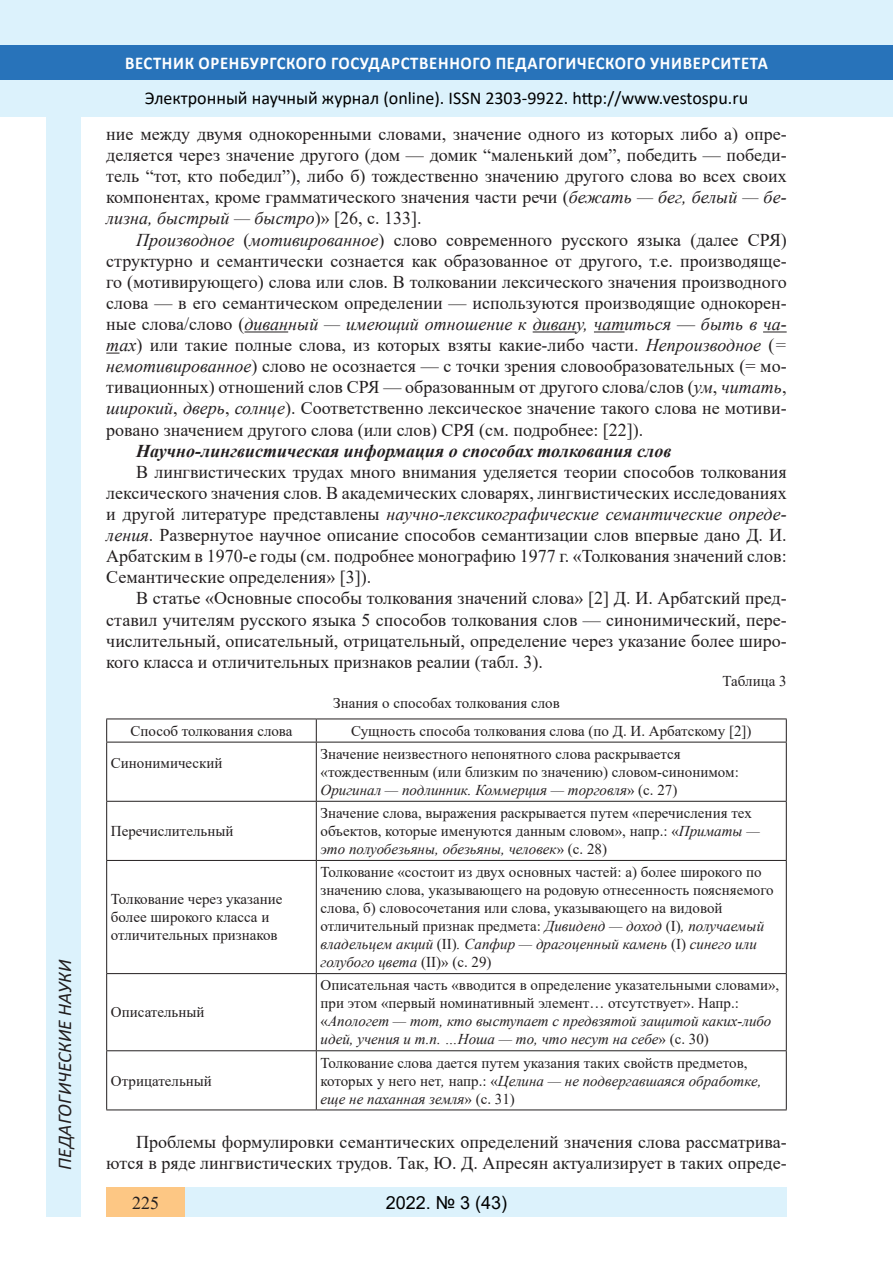
<style>
.page{position:relative;width:893px;height:1263px;background:#fff}
.page>*{position:absolute;margin:0;border:0;box-sizing:border-box;transform-origin:0 0}
.t1{font:italic 19.5px "Calibri";color:#231f20}
.Стиль2{font:18px/21.1px "Times New Roman";color:#231f20;text-align:justify}
.t2{font:18px "Calibri";color:#000}
.t3{font:700 18px "Calibri";letter-spacing:.04em;color:#fff;scale:.93 1}
.Стиль2-2{font:italic 700 18px "Times New Roman";color:#231f20}
.t4{font:18px "Arial";color:#000}
.t5{font:700 18px "Book Antiqua";color:#000}
.таблица{font:15px/18px "Times New Roman";color:#231f20}
.s1{font-style:italic}
</style>
<div class="page">
<div style="left:0;top:0;width:893px;height:116px;background:#dcf2fc"></div>
<div style="left:0;top:45px;width:893px;height:34px;background:#2873ba"></div>
<div style="left:47px;top:116px;width:34px;height:1101px;background:#dcf2fc"></div>
<div style="left:106px;top:1188px;width:681px;height:29px;background:#dcf2fc"></div>
<div style="left:106px;top:1188px;width:79px;height:29px;background:#fdc784"></div>
<hr style="left:244px;top:332px;width:44px;height:1px;background:#231f20">
<hr style="left:533px;top:332px;width:43px;height:1px;background:#231f20">
<hr style="left:594px;top:332px;width:30px;height:1px;background:#231f20">
<svg style="left:763px;top:332px;width:24px;height:1px"></svg>
<svg style="left:106px;top:353px;width:14px;height:1px"></svg>
<hr style="left:106px;top:742px;width:210px;height:1px;background:#231f20">
<hr style="left:316px;top:742px;width:471px;height:1px;background:#231f20">
<hr style="left:106px;top:801px;width:210px;height:1px;background:#231f20">
<hr style="left:316px;top:801px;width:471px;height:1px;background:#231f20">
<hr style="left:106px;top:860px;width:210px;height:1px;background:#231f20">
<hr style="left:316px;top:860px;width:471px;height:1px;background:#231f20">
<hr style="left:106px;top:973px;width:210px;height:1px;background:#231f20">
<hr style="left:316px;top:973px;width:471px;height:1px;background:#231f20">
<hr style="left:106px;top:1050px;width:210px;height:1px;background:#231f20">
<hr style="left:316px;top:1050px;width:471px;height:1px;background:#231f20">
<svg style="left:316px;top:719px;width:1px;height:23px"></svg>
<hr style="left:316px;top:742px;width:1px;height:59px;background:#231f20">
<hr style="left:316px;top:802px;width:1px;height:58px;background:#231f20">
<hr style="left:316px;top:861px;width:1px;height:112px;background:#231f20">
<hr style="left:316px;top:974px;width:1px;height:76px;background:#231f20">
<hr style="left:316px;top:1051px;width:1px;height:58px;background:#231f20">
<hr style="left:106px;top:718px;width:210px;height:1px;background:#231f20">
<svg style="left:106px;top:719px;width:1px;height:23px"></svg>
<hr style="left:316px;top:718px;width:471px;height:1px;background:#231f20">
<svg style="left:786px;top:719px;width:1px;height:23px"></svg>
<hr style="left:106px;top:742px;width:1px;height:59px;background:#231f20">
<hr style="left:786px;top:742px;width:1px;height:59px;background:#231f20">
<hr style="left:106px;top:802px;width:1px;height:58px;background:#231f20">
<hr style="left:786px;top:802px;width:1px;height:58px;background:#231f20">
<hr style="left:106px;top:861px;width:1px;height:112px;background:#231f20">
<hr style="left:786px;top:861px;width:1px;height:112px;background:#231f20">
<hr style="left:106px;top:974px;width:1px;height:76px;background:#231f20">
<hr style="left:786px;top:974px;width:1px;height:76px;background:#231f20">
<hr style="left:106px;top:1051px;width:1px;height:58px;background:#231f20">
<hr style="left:786px;top:1051px;width:1px;height:58px;background:#231f20">
<hr style="left:106px;top:1109px;width:210px;height:1px;background:#231f20">
<hr style="left:316px;top:1109px;width:471px;height:1px;background:#231f20">
<p class="t1" style="left:51px;top:1179px;width:279px;rotate:-90deg">03.00.00 Б ОЛОГИЧЕСКИЕ НАУКИ</p>
<p class="t1" style="left:51px;top:1170px;width:211px;rotate:-90deg">ПЕДАГОГИЧЕСКИЕ НАУКИ</p>
<p class="t3" style="left:125px;top:50px;width:693px">ВЕСТНИК ОРЕНБУРГСКОГО ГОСУДАРСТВЕННОГО ПЕДАГОГИЧЕСКОГО УНИВЕРСИТЕТА</p>
<p class="t2" style="left:145px;top:85px;width:605px">Электронный научный журнал (online). ISSN 2303-9922. http://www.vestospu.ru</p>
<p class="t2" style="left:388px;top:85px;width:13px">O</p>
<p class="t2" style="left:583px;top:85px;width:13px">t</p>
<p class="Стиль2" style="left:106px;top:123px;width:682px">ние между двумя однокоренными словами, значение одного из которых либо а) опре&shy;деляется через значение другого (дом — домик “маленький дом”, победить — победи&shy;тель “тот, кто победил”), либо б) тождественно значению другого слова во всех своих компонентах, кроме грамматического значения части речи (<span class="s1">бежать — бег, белый — бе&shy;лизна, быстрый — быстро</span>)» [26, с. 133].</p>
<p class="Стиль2" style="left:106px;top:228px;width:682px;text-indent:30px"><span class="s1">Производное</span> (<span class="s1">мотивированное</span>) слово современного русского языка (далее СРЯ) структурно и семантически сознается как образованное от другого, т.е. производяще&shy;го (мотивирующего) слова или слов. В толковании лексического значения производного слова — в его семантическом определении — используются производящие однокорен&shy;ные слова/слово (<span class="s1">диванный — имеющий отношение к дивану, чатиться</span> — <span class="s1">быть в ча&shy;тах</span>) или такие полные слова, из которых взяты какие-либо части. <span class="s1">Непроизводное</span> (<span class="s1">= немотивированное</span>) слово не осознается — с точки зрения словообразовательных (= мо&shy;тивационных) отношений слов СРЯ — образованным от другого слова/слов (<span class="s1">ум</span>, <span class="s1">читать</span>, <span class="s1">широкий</span>, <span class="s1">дверь</span>, <span class="s1">солнце</span>). Соответственно лексическое значение такого слова не мотиви&shy;ровано значением другого слова (или слов) СРЯ (см. подробнее: [22]).</p>
<p class="Стиль2-2" style="left:136px;top:438px;width:537px">Научно-лингвистическая информация о способах толкования слов</p>
<p class="Стиль2" style="left:106px;top:461px;width:682px;text-indent:30px">В лингвистических трудах много внимания уделяется теории способов толкования лексического значения слов. В академических словарях, лингвистических исследованиях и другой литературе представлены <span class="s1">научно-лексикографические семантические опреде&shy;ления</span>. Развернутое научное описание способов семантизации слов впервые дано Д. И.<br>Арбатским в 1970-е годы (см. подробнее монографию 1977 г. «Толкования значений слов:<br>Семантические определения» [3]).</p>
<p class="Стиль2" style="left:106px;top:587px;width:682px;text-indent:30px">В статье «Основные способы толкования значений слова» [2] Д. И. Арбатский пред&shy;ставил учителям русского языка 5 способов толкования слов — синонимический, пере&shy;числительный, описательный, отрицательный, определение через указание более широ&shy;кого класса и отличительных признаков реалии (табл. 3).</p>
<p class="таблица" style="left:722px;top:671px;width:66px">Таблица 3</p>
<p class="таблица" style="left:333px;top:694px;width:228px">Знания о способах толкования слов</p>
<p class="таблица" style="left:130px;top:721px;width:164px">Способ толкования слова</p>
<p class="таблица" style="left:351px;top:721px;width:402px">Сущность способа толкования слова (по Д. И. Арбатскому [2])</p>
<p class="таблица" style="left:111px;top:753px;width:113px">Синонимический</p>
<p class="таблица" style="left:321px;top:744px;width:420px">Значение неизвестного непонятного слова раскрывается «тождественным (или близким по значению) словом-синонимом:<br><span class="s1">Оригинал — подлинник. Коммерция — торговля</span>» (с. 27)</p>
<p class="таблица" style="left:111px;top:821px;width:124px">Перечислительный</p>
<p class="таблица" style="left:321px;top:803px;width:441px">Значение слова, выражения раскрывается путем «перечисления тех объектов, которые именуются данным словом», напр.: «<span class="s1">Приматы — это полуобезьяны, обезьяны, человек</span>» (с. 28)</p>
<p class="таблица" style="left:111px;top:890px;width:173px">Толкование через указание более широкого класса и отличительных признаков</p>
<p class="таблица" style="left:111px;top:1003px;width:95px">Описательный</p>
<p class="таблица" style="left:321px;top:863px;width:455px">Толкование «состоит из двух основных частей: а) более широкого по значению слова, указывающего на родовую отнесенность поясняемого слова, б) словосочетания или слова, указывающего на видовой отличительный признак предмета: <span class="s1">Дивиденд — доход</span> (I)<span class="s1">, получаемый владельцем акций</span> (II)<span class="s1">. Сапфир — драгоценный камень</span> (I) <span class="s1">синего или голубого цвета</span> (II)» (с. 29)</p>
<p class="таблица" style="left:321px;top:976px;width:460px">Описательная часть «вводится в определение указательными словами», при этом «первый номинативный элемент… отсутствует». Напр.: «<span class="s1">Апологет — тот, кто выступает с предвзятой защитой каких-либо идей, учения и т.п. …Ноша — то, что несут на себе</span>» (с. 30)</p>
<p class="таблица" style="left:321px;top:1053px;width:442px">Толкование слова дается путем указания таких свойств предметов, которых у него нет<span class="s1">,</span> напр.: «<span class="s1">Целина — не подвергавшаяся обработке, еще не паханная земля</span>» (с. 31)</p>
<p class="Стиль2" style="left:106px;top:1130px;width:682px;line-height:21.8px;text-align:right">Проблемы формулировки семантических определений значения слова рассматрива&shy;ются в ряде лингвистических трудов. Так, Ю. Д. Апресян актуализирует в таких опреде-</p>
<p class="таблица" style="left:111px;top:1071px;width:103px">Отрицательный</p>
<p class="Стиль2" style="left:132px;top:1191px;width:28px">225</p>
<p class="t5" style="left:390px;top:1190px;width:37px">2018</p>
<p class="t5" style="left:460px;top:1190px;width:45px">2 26)</p>
<p class="t4" style="left:386px;top:1190px;width:123px">2022. № 3 (43)</p>
</div>
